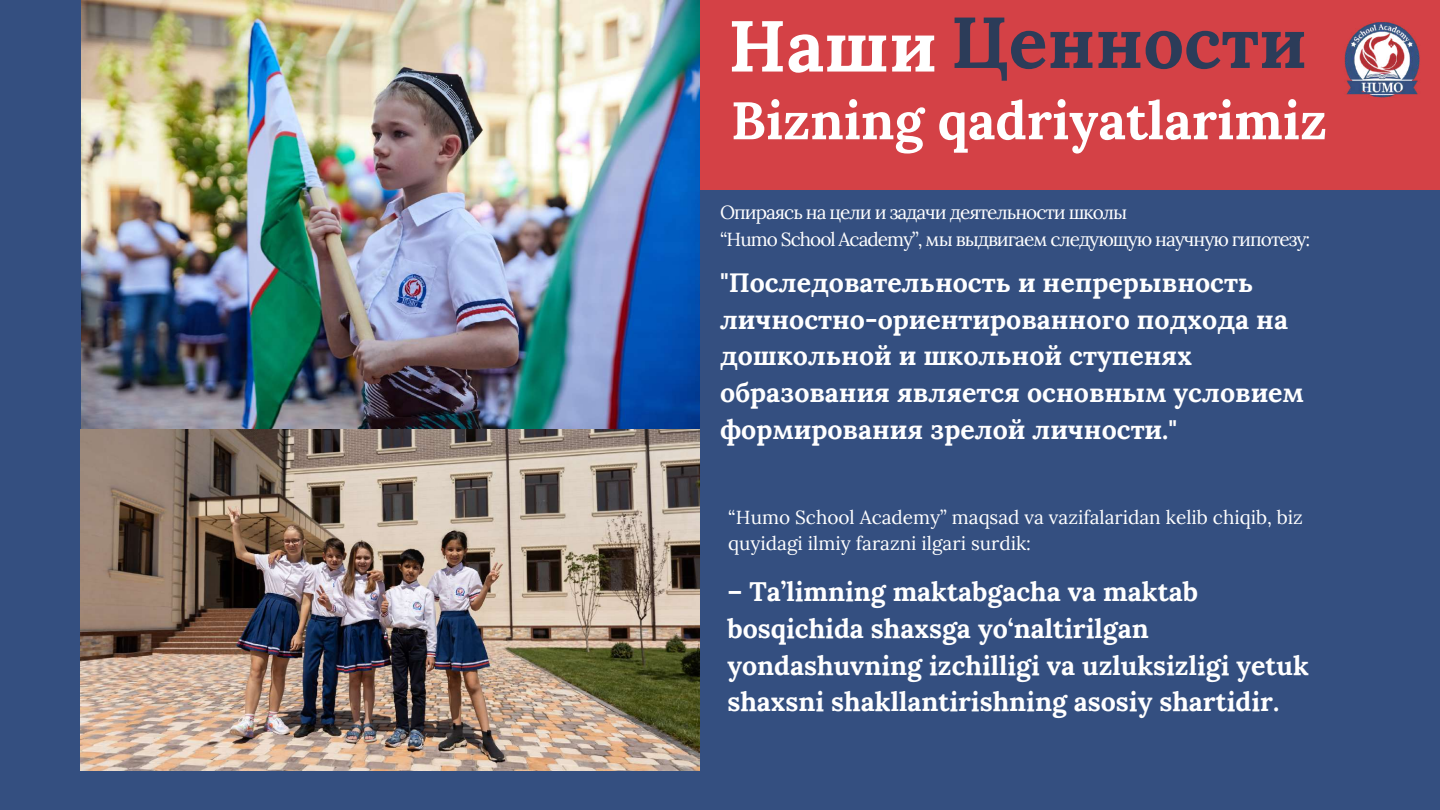
<style>
.page{position:relative;width:1440px;height:810px;background:#344f80}
.page>*{position:absolute;margin:0;border:0;box-sizing:border-box;transform-origin:0 0}
.t1{font:700 72px "Lora";color:#2c3c59}
.t2{font:700 52.7px "Lora";color:#fff}
.t3{font:700 26.7px/36.8px "Lora";color:#fff}
.t4{font:19px/26.2px "Lora";letter-spacing:-.05em;color:#fff}
.t5{font:19px/26.2px "Lora";color:#fff}
.s1{color:#fff}
</style>
<div class="page">
<div style="left:700px;top:0;width:740px;height:189px;background:#d44146"></div>
<img style="left:81px;top:0;width:619px;height:770px">
<img style="left:1344px;top:22px;width:76px;height:76px">
<h1 class="t1" style="left:728px;top:-4px;width:580px"><span class="s1">Наши</span> Ценности</h1>
<h2 class="t2" style="left:731px;top:86px;width:598px">Bizning qadriyatlarimiz</h2>
<p class="t4" style="left:720px;top:199px;width:592px">Опираясь на цели и задачи деятельности школы<br>“Humo School Academy”, мы выдвигаем следующую научную гипотезу:</p>
<p class="t3" style="left:720px;top:264px;width:586px">"Последовательность и непрерывность личностно-ориентированного подхода на дошкольной и школьной ступенях образования является основным условием формирования зрелой личности."</p>
<p class="t5" style="left:728px;top:504px;width:576px">“Humo School Academy” maqsad va vazifalaridan kelib chiqib, biz quyidagi ilmiy farazni ilgari surdik:</p>
<p class="t3" style="left:727px;top:573px;width:583px">– Ta’limning maktabgacha va maktab bosqichida shaxsga yo‘naltirilgan yondashuvning izchilligi va uzluksizligi yetuk shaxsni shakllantirishning asosiy shartidir.</p>
</div>
